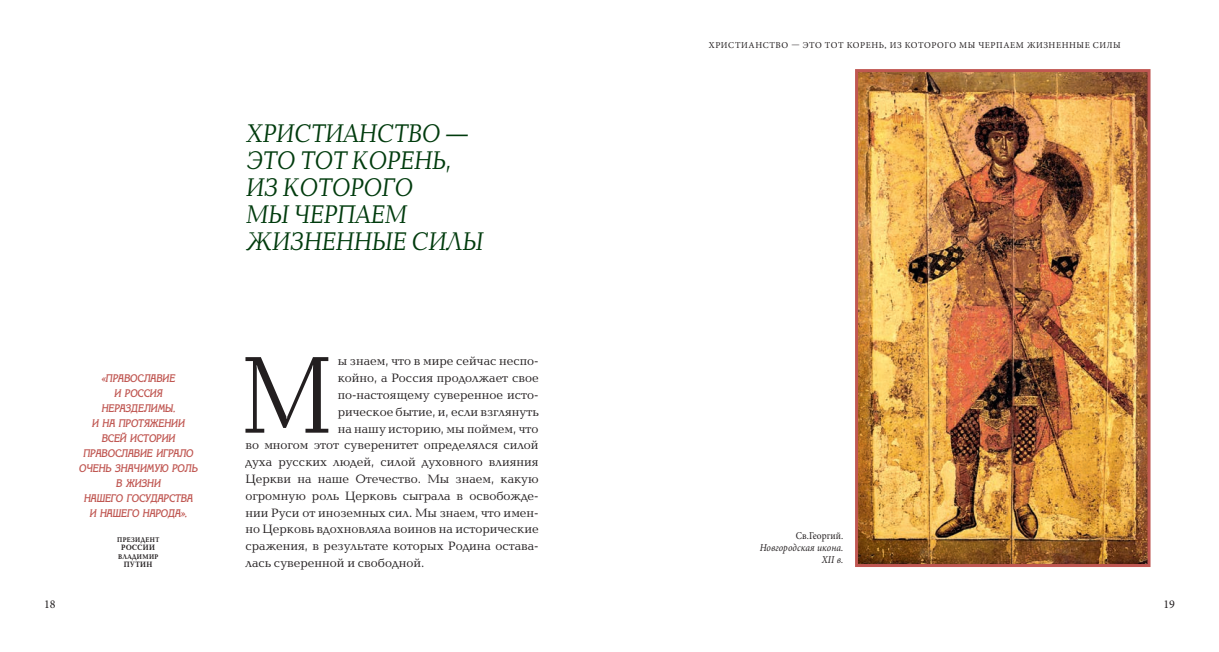
<style>
.page{position:relative;width:1219px;height:652px;background:#fff}
.page>*{position:absolute;margin:0;border:0;box-sizing:border-box;transform-origin:0 0}
.t1{font:112.9px "Baltica C";color:#231f20;scale:.8 1}
.t2{font:26.4px/27px "Baltica C";letter-spacing:.18em;color:#003b0d;scale:.83 1}
.t3{font:12.5px "Baltica C";color:#231f20}
.t4{font:12px "Minion Pro";color:#231f20}
.t5{font:700 11px/15px "Korina TYGRA";color:#c05752;text-align:center;scale:.86 1}
.t6{font:italic 10.5px/12px "Minion Pro";letter-spacing:.01em;color:#231f20;text-align:right;scale:.9 1}
.t7{font:10.5px "Minion Pro";letter-spacing:.005em;color:#231f20;scale:.9 1}
.t8{font:9px "Minion Pro";letter-spacing:.06em;color:#231f20}
.t9{font:700 8px "Baltica C";letter-spacing:.06em;color:#231f20;scale:.9 1}
.t10{font:700 7px "Baltica C";letter-spacing:.06em;color:#231f20;scale:.9 1}
.s1{font-family:"Adonis C"}
</style>
<div class="page">
<img style="left:859px;top:73px;width:287px;height:490px">
<div style="left:855px;top:69px;width:295px;height:498px;border:3px solid #c05752"></div>
<p class="t5" style="left:79px;top:371px;width:141px"><span class="s1">«</span>Православие<br>и Россия неразделимы.<br>И на протяжении всей истории<br>Православие играло очень значимую роль в жизни<br>нашего государства и нашего народа<span class="s1">»</span>.</p>
<p class="t10" style="left:117px;top:535px;width:48px">Президент</p>
<p class="t9" style="left:121px;top:543px;width:39px">России</p>
<p class="t10" style="left:118px;top:553px;width:46px">Владимир</p>
<p class="t9" style="left:124px;top:561px;width:33px">Путин</p>
<h2 class="t2" style="left:245px;top:121px;width:274px;text-indent:176px">о — это тот корень, из которого<br>мы черпаем жизненные сил</h2>
<h2 class="t2" style="left:245px;top:121px;width:41px">Христианств</h2>
<h2 class="t2" style="left:462px;top:229px;width:31px">ы</h2>
<h1 class="t1" style="left:241px;top:336px;width:114px">М</h1>
<p class="t3" style="left:338px;top:355px;width:202px">ы знаем, что в мире сейчас неспо-</p>
<p class="t3" style="left:338px;top:372px;width:202px">койно, а Россия продолжает свое</p>
<p class="t3" style="left:338px;top:388px;width:202px">по-настоящему суверенное исто-</p>
<p class="t3" style="left:338px;top:405px;width:202px">рическое бытие, и, если взглянуть</p>
<p class="t3" style="left:338px;top:422px;width:202px">на нашу историю, мы поймем, что</p>
<p class="t3" style="left:245px;top:439px;width:295px">во многом этот суверенитет определялся силой</p>
<p class="t3" style="left:245px;top:456px;width:295px">духа русских людей, силой духовного влияния</p>
<p class="t3" style="left:245px;top:472px;width:295px">Церкви на наше Отечество. Мы знаем, какую</p>
<p class="t3" style="left:245px;top:489px;width:295px">огромную роль Церковь сыграла в освобожде-</p>
<p class="t3" style="left:245px;top:506px;width:295px">нии Руси от иноземных сил. Мы знаем, что имен-</p>
<p class="t3" style="left:245px;top:523px;width:295px">но Церковь вдохновляла воинов на исторические</p>
<p class="t3" style="left:245px;top:540px;width:295px">сражения, в результате которых Родина остава-</p>
<p class="t3" style="left:245px;top:556px;width:180px">лась суверенной и свободной.</p>
<p class="t8" style="left:709px;top:39px;width:413px">Христианство — это тот корень, из которого мы черпаем жизненные силы</p>
<p class="t7" style="left:796px;top:528px;width:54px">Св.Георгий.</p>
<p class="t6" style="left:760px;top:541px;width:94px">Новгородская икона.<br>XII в.</p>
<p class="t4" style="left:44px;top:596px;width:13px">18</p>
<p class="t4" style="left:1163px;top:596px;width:13px">19</p>
</div>
